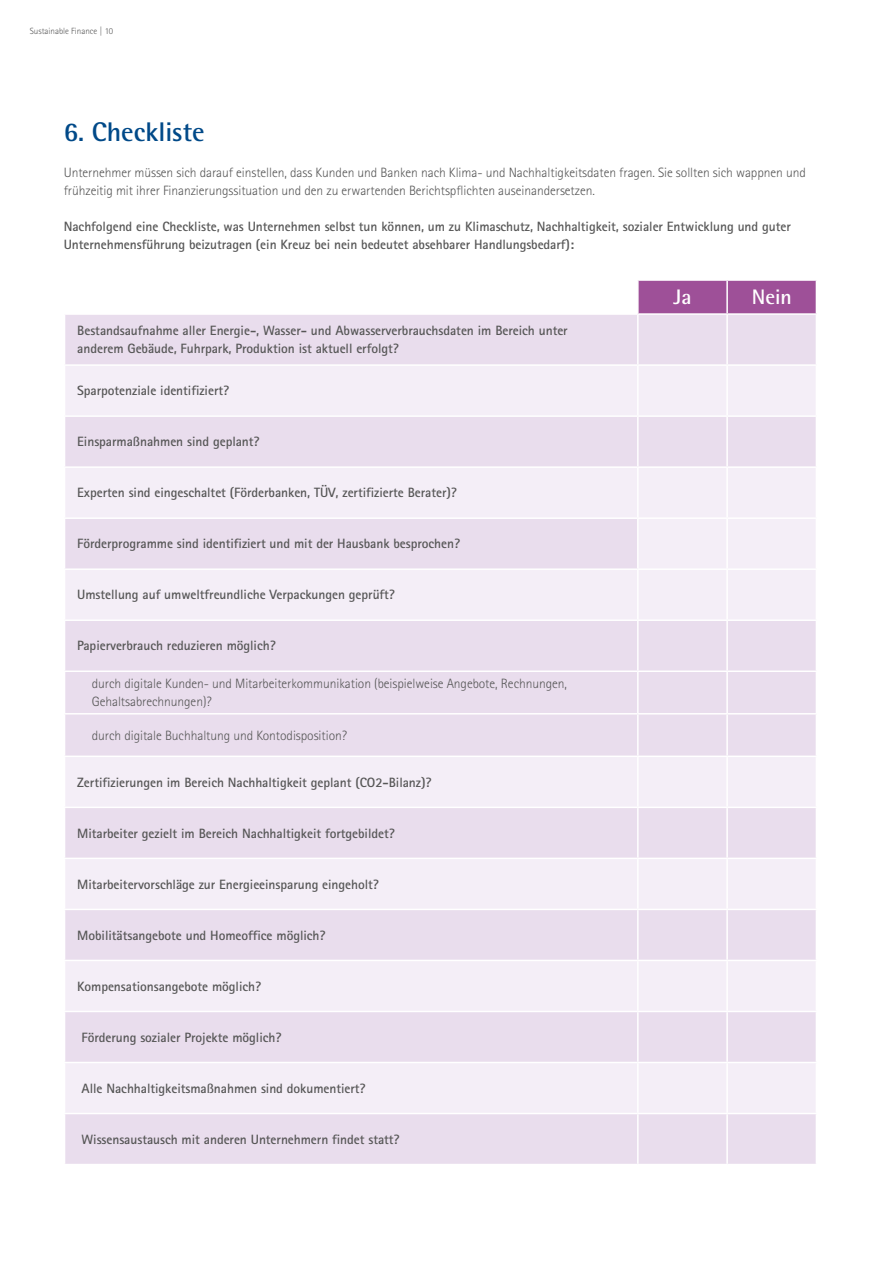
<style>
.page{position:relative;width:893px;height:1263px;background:#fff}
.page>*{position:absolute;margin:0;border:0;box-sizing:border-box;transform-origin:0 0}
.t1{font:700 27px "Agfa Rotis Semisans";color:#004988}
.t2{font:700 21px "Agfa Rotis Semisans";color:#fff}
.t3{font:700 13.5px/18px "Agfa Rotis Sans Serif";letter-spacing:-.005em;color:#565656}
.t4{font:300 13.5px/18px "Agfa Rotis Sans Serif";letter-spacing:-.005em;color:#565656}
.t5{font:300 9px "Agfa Rotis Sans Serif";color:#565656}
</style>
<div class="page">
<div style="left:639px;top:281px;width:177px;height:32px;background:#9e5098"></div>
<div style="left:65px;top:315px;width:751px;height:849px;background:#e9dded"></div>
<svg style="left:65px;top:366px;width:751px;height:747px;background:#eee5f2"></svg>
<hr style="left:726px;top:281px;width:2px;height:32px;background:#fff">
<hr style="left:637px;top:315px;width:2px;height:49px;background:#fff">
<hr style="left:726px;top:315px;width:2px;height:49px;background:#fff">
<hr style="left:64px;top:364px;width:574px;height:2px;background:#fff">
<hr style="left:638px;top:364px;width:89px;height:2px;background:#fff">
<hr style="left:637px;top:366px;width:2px;height:49px;background:#fff">
<hr style="left:727px;top:364px;width:90px;height:2px;background:#fff">
<hr style="left:726px;top:366px;width:2px;height:49px;background:#fff">
<hr style="left:64px;top:415px;width:574px;height:2px;background:#fff">
<hr style="left:638px;top:415px;width:89px;height:2px;background:#fff">
<hr style="left:637px;top:417px;width:2px;height:49px;background:#fff">
<hr style="left:727px;top:415px;width:90px;height:2px;background:#fff">
<hr style="left:726px;top:417px;width:2px;height:49px;background:#fff">
<hr style="left:64px;top:466px;width:574px;height:2px;background:#fff">
<hr style="left:638px;top:466px;width:89px;height:2px;background:#fff">
<hr style="left:637px;top:468px;width:2px;height:49px;background:#fff">
<hr style="left:727px;top:466px;width:90px;height:2px;background:#fff">
<hr style="left:726px;top:468px;width:2px;height:49px;background:#fff">
<hr style="left:64px;top:517px;width:574px;height:2px;background:#fff">
<hr style="left:638px;top:517px;width:89px;height:2px;background:#fff">
<hr style="left:637px;top:519px;width:2px;height:49px;background:#fff">
<hr style="left:727px;top:517px;width:90px;height:2px;background:#fff">
<hr style="left:726px;top:519px;width:2px;height:49px;background:#fff">
<hr style="left:64px;top:568px;width:574px;height:2px;background:#fff">
<hr style="left:638px;top:568px;width:89px;height:2px;background:#fff">
<hr style="left:637px;top:570px;width:2px;height:49px;background:#fff">
<hr style="left:727px;top:568px;width:90px;height:2px;background:#fff">
<hr style="left:726px;top:570px;width:2px;height:49px;background:#fff">
<hr style="left:64px;top:619px;width:574px;height:2px;background:#fff">
<hr style="left:638px;top:619px;width:89px;height:2px;background:#fff">
<hr style="left:637px;top:621px;width:2px;height:49px;background:#fff">
<hr style="left:727px;top:619px;width:90px;height:2px;background:#fff">
<hr style="left:726px;top:621px;width:2px;height:49px;background:#fff">
<hr style="left:64px;top:670px;width:574px;height:2px;background:#fff">
<hr style="left:638px;top:670px;width:89px;height:2px;background:#fff">
<hr style="left:637px;top:672px;width:2px;height:41px;background:#fff">
<hr style="left:727px;top:670px;width:90px;height:2px;background:#fff">
<hr style="left:726px;top:672px;width:2px;height:41px;background:#fff">
<hr style="left:64px;top:713px;width:574px;height:1px;background:#fff">
<hr style="left:638px;top:713px;width:89px;height:1px;background:#fff">
<hr style="left:637px;top:714px;width:2px;height:41px;background:#fff">
<hr style="left:727px;top:713px;width:90px;height:1px;background:#fff">
<hr style="left:726px;top:714px;width:2px;height:41px;background:#fff">
<hr style="left:64px;top:755px;width:574px;height:2px;background:#fff">
<hr style="left:638px;top:755px;width:89px;height:2px;background:#fff">
<hr style="left:637px;top:757px;width:2px;height:49px;background:#fff">
<hr style="left:727px;top:755px;width:90px;height:2px;background:#fff">
<hr style="left:726px;top:757px;width:2px;height:49px;background:#fff">
<hr style="left:64px;top:806px;width:574px;height:2px;background:#fff">
<hr style="left:638px;top:806px;width:89px;height:2px;background:#fff">
<hr style="left:637px;top:808px;width:2px;height:50px;background:#fff">
<hr style="left:727px;top:806px;width:90px;height:2px;background:#fff">
<hr style="left:726px;top:808px;width:2px;height:50px;background:#fff">
<hr style="left:64px;top:858px;width:574px;height:1px;background:#fff">
<hr style="left:638px;top:858px;width:89px;height:1px;background:#fff">
<hr style="left:637px;top:859px;width:2px;height:50px;background:#fff">
<hr style="left:727px;top:858px;width:90px;height:1px;background:#fff">
<hr style="left:726px;top:859px;width:2px;height:50px;background:#fff">
<hr style="left:64px;top:909px;width:574px;height:1px;background:#fff">
<hr style="left:638px;top:909px;width:89px;height:1px;background:#fff">
<hr style="left:637px;top:910px;width:2px;height:50px;background:#fff">
<hr style="left:727px;top:909px;width:90px;height:1px;background:#fff">
<hr style="left:726px;top:910px;width:2px;height:50px;background:#fff">
<hr style="left:64px;top:960px;width:574px;height:1px;background:#fff">
<hr style="left:638px;top:960px;width:89px;height:1px;background:#fff">
<hr style="left:637px;top:961px;width:2px;height:50px;background:#fff">
<hr style="left:727px;top:960px;width:90px;height:1px;background:#fff">
<hr style="left:726px;top:961px;width:2px;height:50px;background:#fff">
<hr style="left:64px;top:1011px;width:574px;height:1px;background:#fff">
<hr style="left:638px;top:1011px;width:89px;height:1px;background:#fff">
<hr style="left:637px;top:1012px;width:2px;height:50px;background:#fff">
<hr style="left:727px;top:1011px;width:90px;height:1px;background:#fff">
<hr style="left:726px;top:1012px;width:2px;height:50px;background:#fff">
<hr style="left:64px;top:1062px;width:574px;height:1px;background:#fff">
<hr style="left:638px;top:1062px;width:89px;height:1px;background:#fff">
<hr style="left:637px;top:1063px;width:2px;height:50px;background:#fff">
<hr style="left:727px;top:1062px;width:90px;height:1px;background:#fff">
<hr style="left:726px;top:1063px;width:2px;height:50px;background:#fff">
<hr style="left:64px;top:1113px;width:574px;height:1px;background:#fff">
<hr style="left:638px;top:1113px;width:89px;height:1px;background:#fff">
<hr style="left:637px;top:1114px;width:2px;height:50px;background:#fff">
<hr style="left:727px;top:1113px;width:90px;height:1px;background:#fff">
<hr style="left:726px;top:1114px;width:2px;height:50px;background:#fff">
<p class="t5" style="left:30px;top:26px;width:85px">Sustainable Finance | 10</p>
<h1 class="t1" style="left:64px;top:115px;width:142px">6. Checkliste</h1>
<p class="t4" style="left:64px;top:163px;width:744px">Unternehmer müssen sich darauf einstellen, dass Kunden und Banken nach Klima- und Nachhaltigkeitsdaten fragen. Sie sollten sich wappnen und frühzeitig mit ihrer Finanzierungssituation und den zu erwartenden Berichtspflichten auseinandersetzen.</p>
<p class="t3" style="left:64px;top:217px;width:729px">Nachfolgend eine Checkliste, was Unternehmen selbst tun können, um zu Klimaschutz, Nachhaltigkeit, sozialer Entwicklung und guter<br>Unternehmensführung beizutragen (ein Kreuz bei nein bedeutet absehbarer Handlungsbedarf):</p>
<h2 class="t2" style="left:673px;top:284px;width:19px">Ja</h2>
<h2 class="t2" style="left:752px;top:284px;width:42px">Nein</h2>
<p class="t3" style="left:77px;top:321px;width:492px">Bestandsaufnahme aller Energie-, Wasser- und Abwasserverbrauchsdaten im Bereich unter anderem Gebäude, Fuhrpark, Produktion ist aktuell erfolgt?</p>
<p class="t3" style="left:77px;top:381px;width:153px">Sparpotenziale identifiziert?</p>
<p class="t3" style="left:77px;top:432px;width:184px">Einsparmaßnahmen sind geplant?</p>
<p class="t3" style="left:77px;top:483px;width:381px">Experten sind eingeschaltet (Förderbanken, TÜV, zertifizierte Berater)?</p>
<p class="t3" style="left:77px;top:534px;width:384px">Förderprogramme sind identifiziert und mit der Hausbank besprochen?</p>
<p class="t3" style="left:77px;top:586px;width:319px">Umstellung auf umweltfreundliche Verpackungen geprüft?</p>
<p class="t3" style="left:77px;top:637px;width:200px">Papierverbrauch reduzieren möglich?</p>
<p class="t4" style="left:92px;top:675px;width:477px">durch digitale Kunden- und Mitarbeiterkommunikation (beispielweise Angebote, Rechnungen,<br>Gehaltsabrechnungen)?</p>
<p class="t4" style="left:92px;top:726px;width:257px">durch digitale Buchhaltung und Kontodisposition?</p>
<p class="t3" style="left:77px;top:773px;width:356px">Zertifizierungen im Bereich Nachhaltigkeit geplant (CO2-Bilanz)?</p>
<p class="t3" style="left:77px;top:824px;width:319px">Mitarbeiter gezielt im Bereich Nachhaltigkeit fortgebildet?</p>
<p class="t3" style="left:77px;top:875px;width:303px">Mitarbeitervorschläge zur Energieeinsparung eingeholt?</p>
<p class="t3" style="left:77px;top:926px;width:250px">Mobilitätsangebote und Homeoffice möglich?</p>
<p class="t3" style="left:77px;top:977px;width:185px">Kompensationsangebote möglich?</p>
<p class="t3" style="left:82px;top:1028px;width:201px">Förderung sozialer Projekte möglich?</p>
<p class="t3" style="left:82px;top:1079px;width:286px">Alle Nachhaltigkeitsmaßnahmen sind dokumentiert?</p>
<p class="t3" style="left:82px;top:1130px;width:320px">Wissensaustausch mit anderen Unternehmern findet statt?</p>
</div>
